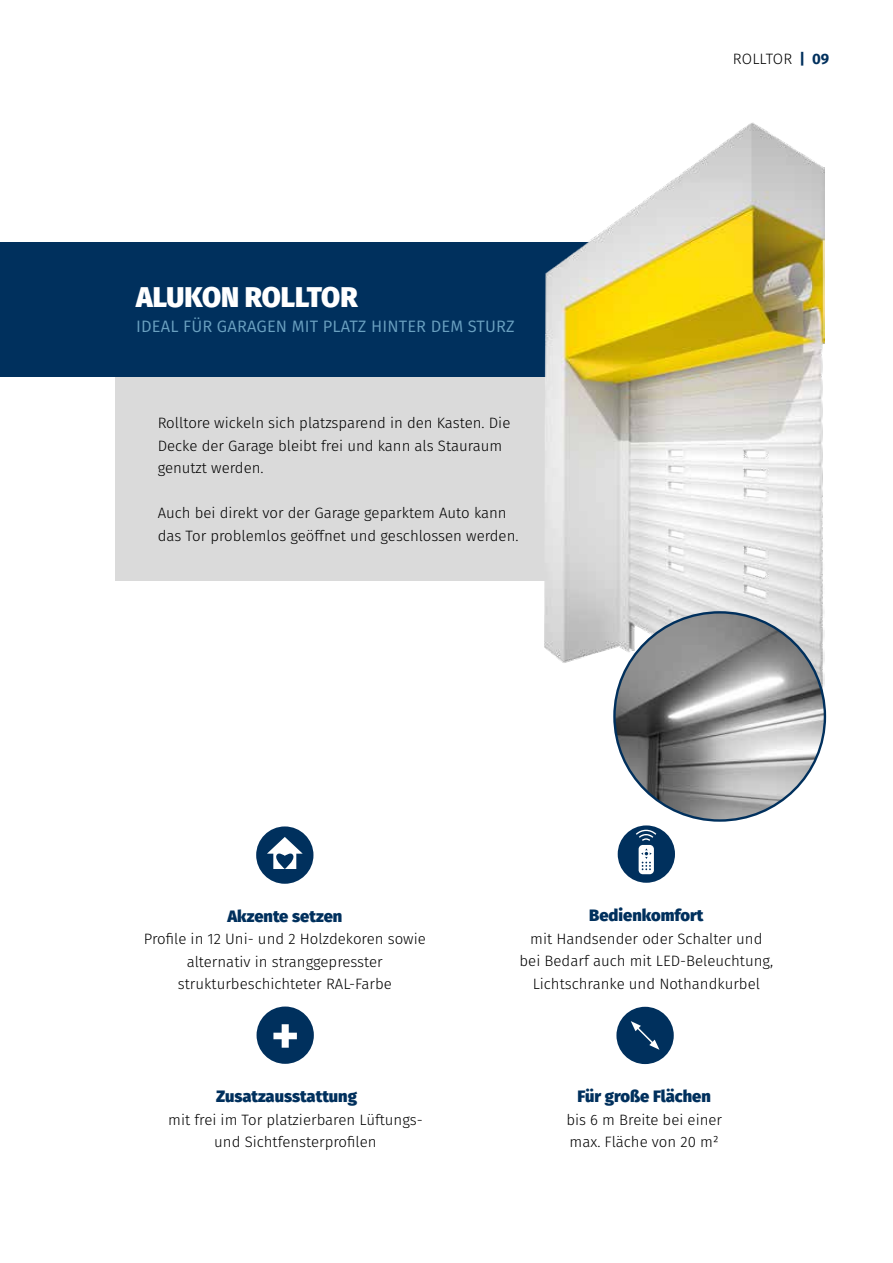
<style>
.page{position:relative;width:893px;height:1263px;background:#fff}
.page>*{position:absolute;margin:0;border:0;box-sizing:border-box;transform-origin:0 0}
.t1{font:700 54px "Fira Sans";color:#fff}
.t2{font:800 28.5px "Fira Sans";color:#fff}
.t3{font:800 16.5px "Fira Sans";color:#00305d}
.t4{font:16.5px "Fira Sans";letter-spacing:.01em;color:#6aa0c0}
.t5{font:300 15px/22.5px "Fira Sans";color:#000}
.s1{font-weight:700;color:#00305d}
</style>
<div class="page">
<div style="left:115px;top:313px;width:530px;height:267px;background:#dadada"></div>
<div style="left:0;top:242px;width:644px;height:135px;background:#00305d"></div>
<div style="left:616px;top:1007px;width:58px;height:57px;background:#00305d;border-radius:50%"></div>
<svg style="left:631px;top:1021px;width:28px;height:29px"></svg>
<img style="left:544px;top:123px;width:280px;height:583px">
<img style="left:614px;top:612px;width:211px;height:207px">
<div style="left:618px;top:825px;width:57px;height:58px;background:#00305d;border-radius:50%"></div>
<div style="left:256px;top:826px;width:57px;height:58px;background:#00305d;border-radius:50%"></div>
<svg style="left:267px;top:837px;width:36px;height:32px"></svg>
<svg style="left:636px;top:830px;width:20px;height:44px"></svg>
<div style="left:257px;top:1006px;width:57px;height:58px;background:#00305d;border-radius:50%"></div>
<h2 class="t2" style="left:136px;top:271px;width:223px">ALUKON ROLLTOR</h2>
<p class="t4" style="left:136px;top:313px;width:380px">IDEAL FÜR GARAGEN MIT PLATZ HINTER DEM STURZ</p>
<p class="t5" style="left:158px;top:411px;width:354px">Rolltore wickeln sich platzsparend in den Kasten. Die<br>Decke der Garage bleibt frei und kann als Stauraum genutzt werden.</p>
<p class="t5" style="left:158px;top:501px;width:362px">Auch bei direkt vor der Garage geparktem Auto kann das Tor problemlos geöffnet und geschlossen werden.</p>
<p class="t5" style="left:733px;top:47px;width:98px">ROLLTOR <span class="s1">| 09</span></p>
<p class="t3" style="left:227px;top:901px;width:116px">Akzente setzen</p>
<p class="t5" style="left:144px;top:928px;width:284px;text-align:center">Profile in 12 Uni- und 2 Holzdekoren sowie alternativ in stranggepresster strukturbeschichteter RAL-Farbe</p>
<h1 class="t1" style="left:271px;top:989px;width:30px">+</h1>
<p class="t3" style="left:216px;top:1082px;width:142px">Zusatzausstattung</p>
<p class="t5" style="left:168px;top:1108px;width:256px;text-align:center">mit frei im Tor platzierbaren Lüftungs&shy;und Sichtfensterprofilen</p>
<p class="t3" style="left:589px;top:900px;width:116px">Bedienkomfort</p>
<p class="t5" style="left:520px;top:927px;width:255px;text-align:center">mit Handsender oder Schalter und bei Bedarf auch mit LED-Beleuchtung,<br>Lichtschranke und Nothandkurbel</p>
<p class="t3" style="left:578px;top:1082px;width:135px">Für große Flächen</p>
<p class="t5" style="left:566px;top:1108px;width:157px">bis 6 m Breite bei einer max. Fläche von 20 m²</p>
</div>
